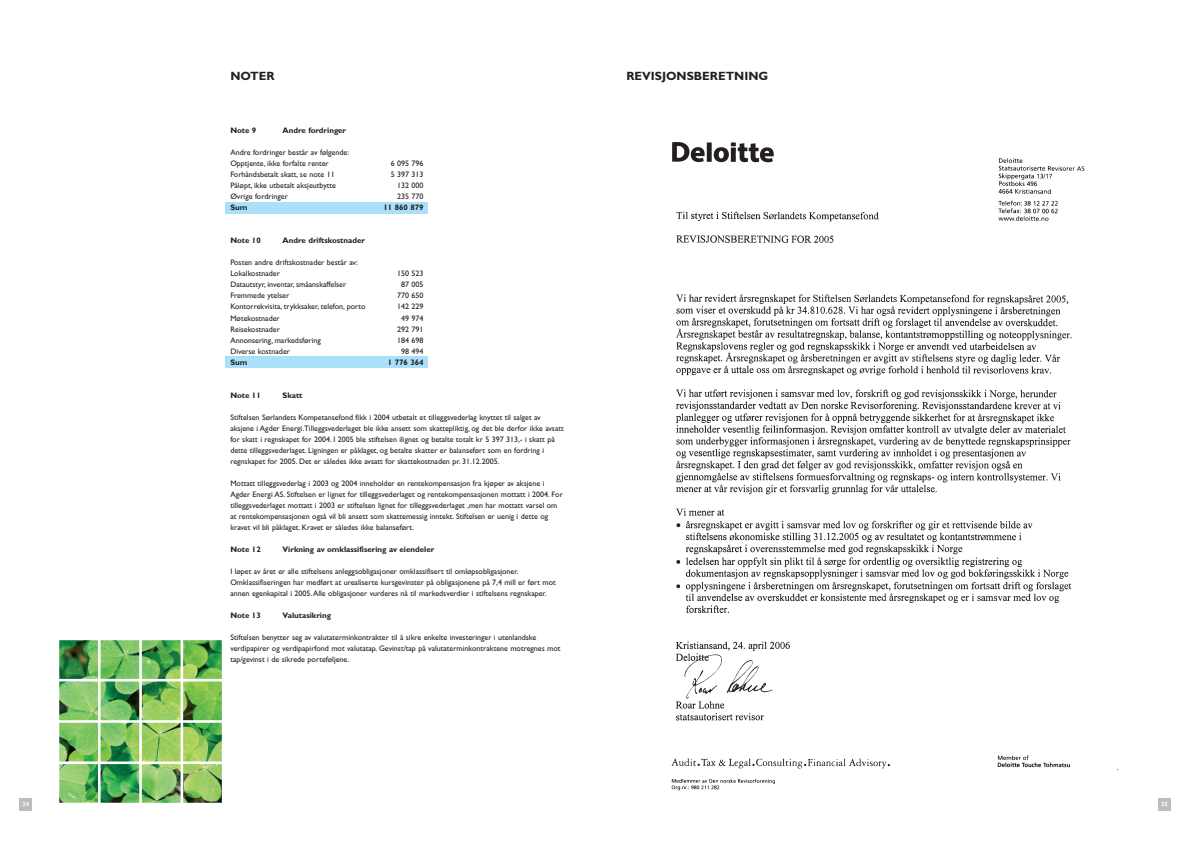
<style>
.page{position:relative;width:1191px;height:842px;background:#fff}
.page>*{position:absolute;margin:0;border:0;box-sizing:border-box;transform-origin:0 0}
.t1{font:700 12px "Gill Sans";color:#231f20}
.t2{font:8px/11px "Gill Sans";color:#231f20}
.t3{font:700 8px "Gill Sans";color:#231f20}
.t4{font:700 6px "Gill Sans";color:#fff}
</style>
<div class="page">
<div style="left:225px;top:202px;width:203px;height:12px;background:#aae0fa"></div>
<div style="left:225px;top:356px;width:203px;height:12px;background:#aae0fa"></div>
<div style="left:1158px;top:798px;width:12px;height:13px;background:#bbbdbf"></div>
<div style="left:20px;top:798px;width:12px;height:13px;background:#bbbdbf"></div>
<img style="left:59px;top:640px;width:163px;height:163px">
<img style="left:671px;top:142px;width:447px;height:649px">
<h1 class="t1" style="left:230px;top:71px;width:46px">NOTER</h1>
<h1 class="t1" style="left:626px;top:71px;width:143px">REVISJONSBERETNING</h1>
<p class="t3" style="left:230px;top:128px;width:28px">Note 9</p>
<p class="t3" style="left:282px;top:128px;width:65px">Andre fordringer</p>
<p class="t2" style="left:230px;top:148px;width:120px">Andre fordringer består av følgende:<br>Opptjente, ikke forfalte renter</p>
<p class="t2" style="left:391px;top:159px;width:34px">6 095 796</p>
<p class="t2" style="left:230px;top:170px;width:106px">Forhåndsbetalt skatt, se note 11</p>
<p class="t2" style="left:391px;top:170px;width:34px">5 397 313</p>
<p class="t2" style="left:230px;top:181px;width:107px">Påløpt, ikke utbetalt aksjeutbytte</p>
<p class="t2" style="left:397px;top:181px;width:28px">132 000</p>
<p class="t2" style="left:230px;top:192px;width:59px">Øvrige fordringer</p>
<p class="t2" style="left:397px;top:192px;width:28px">235 770</p>
<p class="t3" style="left:230px;top:205px;width:19px">Sum</p>
<p class="t3" style="left:383px;top:205px;width:42px">11 860 879</p>
<p class="t3" style="left:230px;top:238px;width:32px">Note 10</p>
<p class="t3" style="left:282px;top:238px;width:84px">Andre driftskostnader</p>
<p class="t2" style="left:230px;top:258px;width:129px">Posten andre driftskostnader består av:<br>Lokalkostnader</p>
<p class="t2" style="left:397px;top:269px;width:28px">150 523</p>
<p class="t2" style="left:230px;top:280px;width:117px">Datautstyr, inventar, småanskaffelser</p>
<p class="t2" style="left:401px;top:280px;width:24px">87 005</p>
<p class="t2" style="left:230px;top:291px;width:60px">Fremmede ytelser</p>
<p class="t2" style="left:397px;top:291px;width:28px">770 650</p>
<p class="t2" style="left:230px;top:302px;width:137px">Kontorrekvisita, trykksaker, telefon, porto</p>
<p class="t2" style="left:397px;top:302px;width:28px">142 229</p>
<p class="t2" style="left:230px;top:313px;width:51px">Møtekostnader</p>
<p class="t2" style="left:401px;top:313px;width:24px">49 974</p>
<p class="t2" style="left:230px;top:324px;width:51px">Reisekostnader</p>
<p class="t2" style="left:397px;top:324px;width:28px">292 791</p>
<p class="t2" style="left:230px;top:335px;width:92px">Annonsering, markedsføring</p>
<p class="t2" style="left:397px;top:335px;width:28px">184 698</p>
<p class="t2" style="left:230px;top:346px;width:61px">Diverse kostnader</p>
<p class="t2" style="left:401px;top:346px;width:24px">98 494</p>
<p class="t3" style="left:230px;top:359px;width:19px">Sum</p>
<p class="t3" style="left:388px;top:359px;width:37px">1 776 364</p>
<p class="t3" style="left:230px;top:392px;width:32px">Note 11</p>
<p class="t3" style="left:282px;top:392px;width:21px">Skatt</p>
<p class="t2" style="left:230px;top:412px;width:335px">Stiftelsen Sørlandets Kompetansefond fikk i 2004 utbetalt et tilleggsvederlag knyttet til salget av aksjene i Agder Energi.Tilleggsvederlaget ble ikke ansett som skattepliktig, og det ble derfor ikke avsatt for skatt i regnskapet for 2004. I 2005 ble stiftelsen ilignet og betalte totalt kr 5 397 313,- i skatt på dette tilleggsvederlaget. Ligningen er påklaget, og betalte skatter er balanseført som en fordring i regnskapet for 2005. Det er således ikke avsatt for skattekostnaden pr. 31.12.2005.</p>
<p class="t2" style="left:230px;top:478px;width:334px">Mottatt tilleggsvederlag i 2003 og 2004 inneholder en rentekompensasjon fra kjøper av aksjene i Agder Energi AS. Stiftelsen er lignet for tilleggsvederlaget og rentekompensasjonen mottatt i 2004. For tilleggsvederlaget mottatt i 2003 er stiftelsen lignet for tilleggsvederlaget ,men har mottatt varsel om at rentekompensasjonen også vil bli ansett som skattemessig inntekt. Stiftelsen er uenig i dette og kravet vil bli påklaget. Kravet er således ikke balanseført.</p>
<p class="t3" style="left:230px;top:546px;width:32px">Note 12</p>
<p class="t3" style="left:282px;top:546px;width:153px">Virkning av omklassifisering av eiendeler</p>
<p class="t2" style="left:230px;top:566px;width:327px">I løpet av året er alle stiftelsens anleggsobligasjoner omklassifisert til omløpsobligasjoner.<br>Omklassifiseringen har medført at urealiserte kursgevinster på obligasjonene på 7,4 mill er ført mot annen egenkapital i 2005.Alle obligasjoner vurderes nå til markedsverdier i stiftelsens regnskaper.</p>
<p class="t3" style="left:230px;top:612px;width:32px">Note 13</p>
<p class="t3" style="left:282px;top:612px;width:50px">Valutasikring</p>
<p class="t2" style="left:230px;top:632px;width:332px">Stiftelsen benytter seg av valutaterminkontrakter til å sikre enkelte investeringer i utenlandske verdipapirer og verdipapirfond mot valutatap. Gevinst/tap på valutaterminkontraktene motregnes mot tap/gevinst i de sikrede porteføljene.</p>
<p class="t4" style="left:23px;top:802px;width:8px">24</p>
<p class="t4" style="left:1161px;top:802px;width:8px">25</p>
</div>
